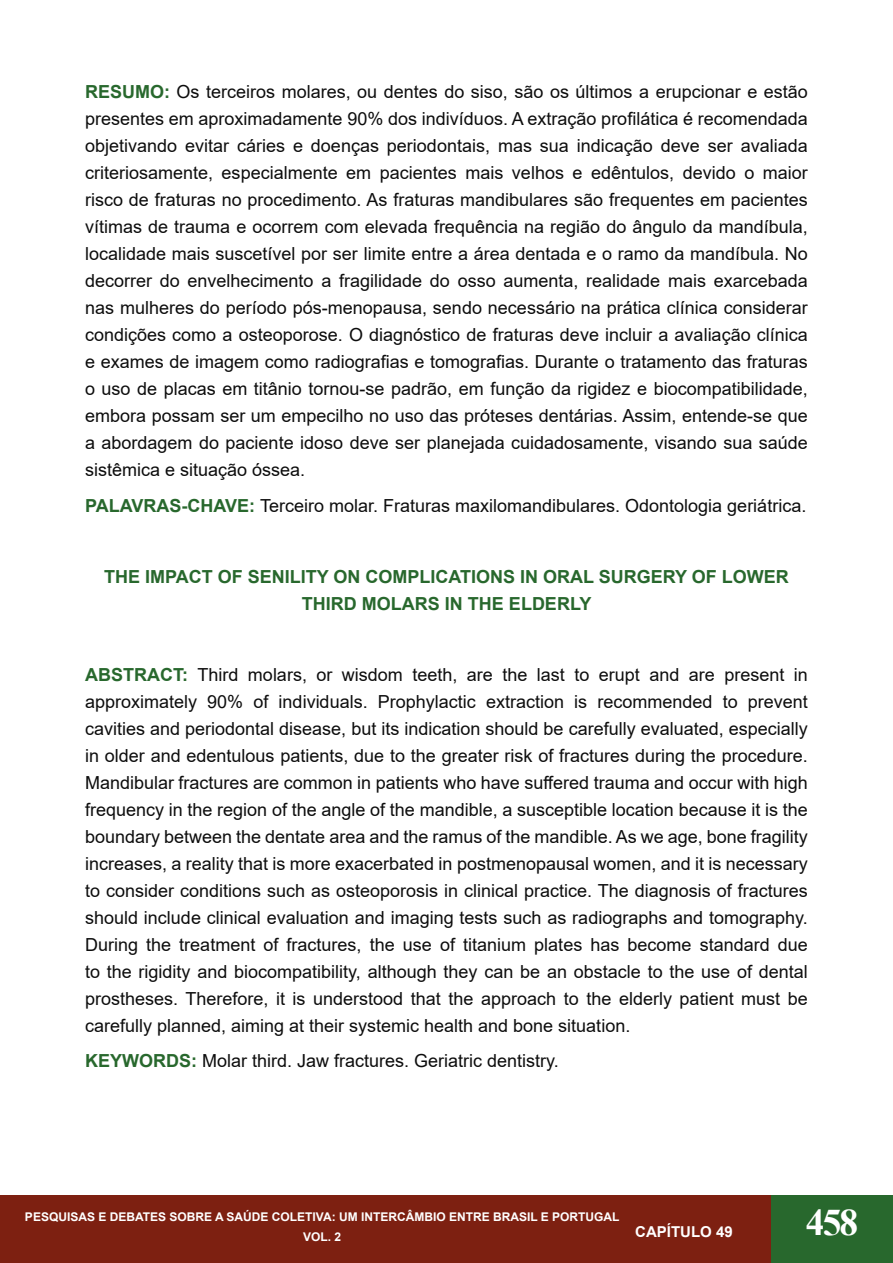
<style>
.page{position:relative;width:893px;height:1263px;background:#fff}
.page>*{position:absolute;margin:0;border:0;box-sizing:border-box;transform-origin:0 0}
.t1{font:700 37.5px "Times New Roman";color:#fff}
.t2{font:18px/27px "Arial";color:#0d0d0d;text-align:justify}
.t3{font:700 18px/27px "Arial";color:#28682d;text-align:center}
.t4{font:700 15px "Arial";color:#fff}
.t5{font:700 12px/20.2px "Arial";color:#fff;text-align:center}
.s1{font-weight:700;color:#28682d}
</style>
<div class="page">
<div style="left:0;top:1196px;width:893px;height:67px;background:#7d2011"></div>
<div style="left:771px;top:1196px;width:122px;height:67px;background:#28682d"></div>
<p class="t2" style="left:85px;top:78px;width:724px"><span class="s1">RESUMO:</span> Os terceiros molares, ou dentes do siso, são os últimos a erupcionar e estão presentes em aproximadamente 90% dos indivíduos. A extração profilática é recomendada objetivando evitar cáries e doenças periodontais, mas sua indicação deve ser avaliada criteriosamente, especialmente em pacientes mais velhos e edêntulos, devido o maior risco de fraturas no procedimento. As fraturas mandibulares são frequentes em pacientes vítimas de trauma e ocorrem com elevada frequência na região do ângulo da mandíbula, localidade mais suscetível por ser limite entre a área dentada e o ramo da mandíbula. No decorrer do envelhecimento a fragilidade do osso aumenta, realidade mais exarcebada nas mulheres do período pós-menopausa, sendo necessário na prática clínica considerar condições como a osteoporose. O diagnóstico de fraturas deve incluir a avaliação clínica e exames de imagem como radiografias e tomografias. Durante o tratamento das fraturas o uso de placas em titânio tornou-se padrão, em função da rigidez e biocompatibilidade, embora possam ser um empecilho no uso das próteses dentárias. Assim, entende-se que a abordagem do paciente idoso deve ser planejada cuidadosamente, visando sua saúde sistêmica e situação óssea.</p>
<p class="t2" style="left:85px;top:492px;width:723px"><span class="s1">PALAVRAS-CHAVE:</span> Terceiro molar. Fraturas maxilomandibulares. Odontologia geriátrica.</p>
<p class="t3" style="left:104px;top:563px;width:686px">THE IMPACT OF SENILITY ON COMPLICATIONS IN ORAL SURGERY OF LOWER<br>THIRD MOLARS IN THE ELDERLY</p>
<p class="t2" style="left:85px;top:661px;width:724px"><span class="s1">ABSTRACT:</span> Third molars, or wisdom teeth, are the last to erupt and are present in approximately 90% of individuals. Prophylactic extraction is recommended to prevent cavities and periodontal disease, but its indication should be carefully evaluated, especially in older and edentulous patients, due to the greater risk of fractures during the procedure.<br>Mandibular fractures are common in patients who have suffered trauma and occur with high frequency in the region of the angle of the mandible, a susceptible location because it is the boundary between the dentate area and the ramus of the mandible. As we age, bone fragility increases, a reality that is more exacerbated in postmenopausal women, and it is necessary to consider conditions such as osteoporosis in clinical practice. The diagnosis of fractures should include clinical evaluation and imaging tests such as radiographs and tomography.<br>During the treatment of fractures, the use of titanium plates has become standard due to the rigidity and biocompatibility, although they can be an obstacle to the use of dental prostheses. Therefore, it is understood that the approach to the elderly patient must be carefully planned, aiming at their systemic health and bone situation.</p>
<p class="t2" style="left:85px;top:1047px;width:475px"><span class="s1">KEYWORDS:</span> Molar third. Jaw fractures. Geriatric dentistry.</p>
<p class="t5" style="left:25px;top:1207px;width:596px">PESQUISAS E DEBATES SOBRE A SAÚDE COLETIVA: UM INTERCÂMBIO ENTRE BRASIL E PORTUGAL<br>VOL. 2</p>
<p class="t4" style="left:635px;top:1221px;width:99px">CAPÍTULO 49</p>
<h1 class="t1" style="left:806px;top:1195px;width:54px">458</h1>
</div>
